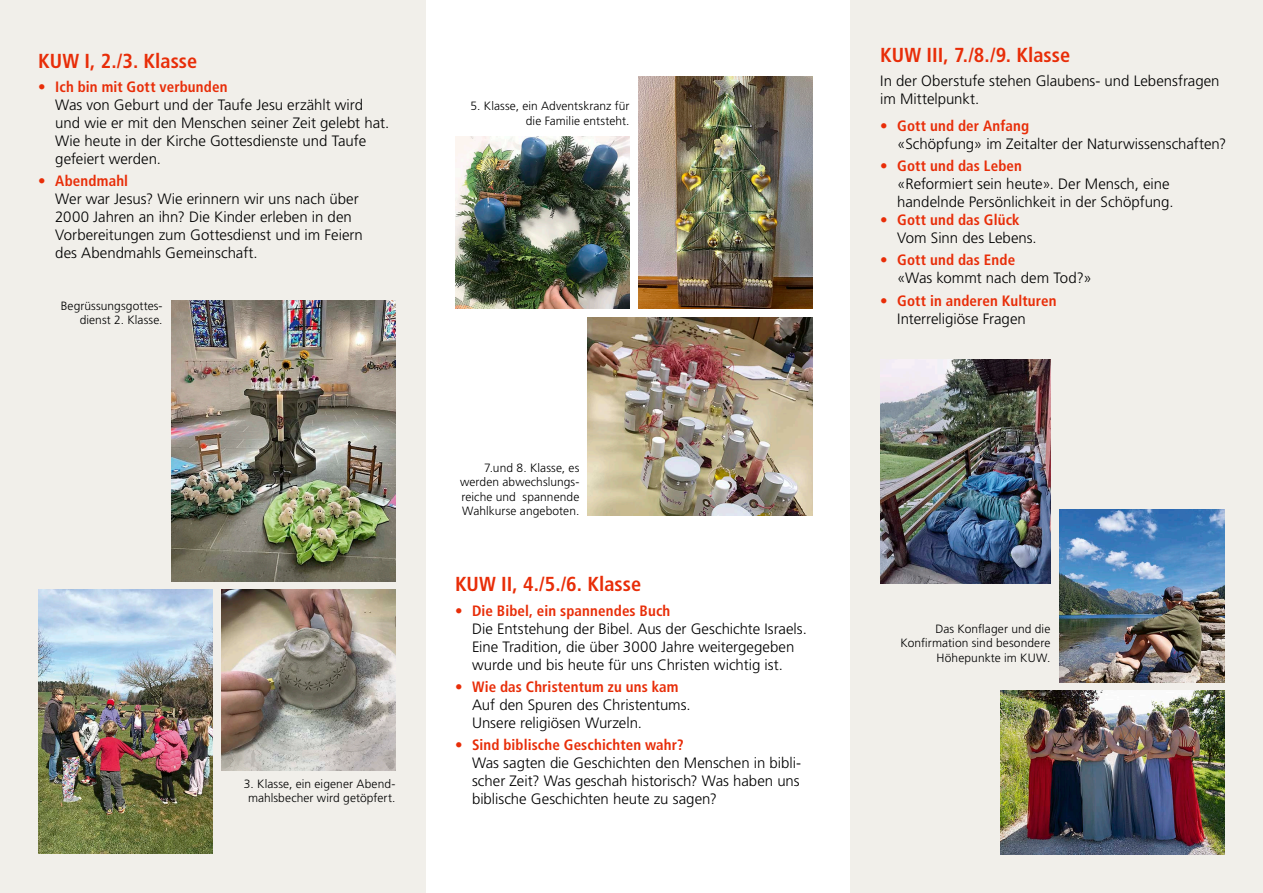
<style>
.page{position:relative;width:1263px;height:893px;background:#fff}
.page>*{position:absolute;margin:0;border:0;box-sizing:border-box;transform-origin:0 0}
.Titel2_KUW{font:700 condensed 20.25px "Frutiger LT Std";color:#e82d08}
.Fliesstext_KUW_Aufzä{font:300 15px/18px "Frutiger LT Std";color:#000}
.Fliesstext_KUW_Aufzä-2{font:700 condensed 15px "Frutiger LT Std";letter-spacing:.01em;color:#e82d08}
.Angaben_KINDERK{font:300 12px/14.4px "Frutiger LT Std";letter-spacing:.005em;color:#000;text-align:right}
</style>
<div class="page">
<div style="left:0;top:0;width:425px;height:893px;background:#f1efea"></div>
<div style="left:850px;top:0;width:413px;height:893px;background:#f1efea"></div>
<img style="left:171px;top:301px;width:224px;height:280px">
<img style="left:455px;top:136px;width:174px;height:173px">
<img style="left:1059px;top:510px;width:166px;height:172px">
<img style="left:638px;top:77px;width:174px;height:232px">
<img style="left:880px;top:359px;width:170px;height:225px">
<img style="left:38px;top:590px;width:175px;height:264px">
<img style="left:221px;top:590px;width:174px;height:180px">
<img style="left:588px;top:318px;width:224px;height:197px">
<img style="left:1000px;top:691px;width:225px;height:163px">
<p class="Titel2_KUW" style="left:38px;top:49px;width:161px">KUW I, 2./3. Klasse</p>
<p class="Fliesstext_KUW_Aufzä-2" style="left:38px;top:78px;width:191px">• Ich bin mit Gott verbunden</p>
<p class="Fliesstext_KUW_Aufzä" style="left:55px;top:96px;width:335px">Was von Geburt und der Taufe Jesu erzählt wird und wie er mit den Menschen seiner Zeit gelebt hat.<br>Wie heute in der Kirche Gottesdienste und Taufe gefeiert werden.</p>
<p class="Fliesstext_KUW_Aufzä-2" style="left:38px;top:172px;width:91px">• Abendmahl</p>
<p class="Fliesstext_KUW_Aufzä" style="left:55px;top:190px;width:309px">Wer war Jesus? Wie erinnern wir uns nach über 2000 Jahren an ihn? Die Kinder erleben in den Vorbereitungen zum Gottesdienst und im Feiern des Abendmahls Gemeinschaft.</p>
<p class="Angaben_KINDERK" style="left:61px;top:299px;width:103px">Begrüssungsgottes&shy;dienst 2. Klasse.</p>
<p class="Angaben_KINDERK" style="left:244px;top:776px;width:153px;text-align:center">3. Klasse, ein eigener Abend&shy;mahlsbecher wird getöpfert.</p>
<p class="Angaben_KINDERK" style="left:470px;top:99px;width:161px">5. Klasse, ein Adventskranz für die Familie entsteht.</p>
<p class="Angaben_KINDERK" style="left:460px;top:461px;width:121px;text-align:justify;text-indent:24px">7.und 8. Klasse, es werden abwechslungs&shy;reiche und spannende Wahlkurse angeboten.</p>
<p class="Titel2_KUW" style="left:455px;top:572px;width:188px">KUW II, 4./5./6. Klasse</p>
<p class="Fliesstext_KUW_Aufzä-2" style="left:455px;top:602px;width:217px">• Die Bibel, ein spannendes Buch</p>
<p class="Fliesstext_KUW_Aufzä" style="left:472px;top:620px;width:336px">Die Entstehung der Bibel. Aus der Geschichte Israels.<br>Eine Tradition, die über 3000 Jahre weitergegeben wurde und bis heute für uns Christen wichtig ist.</p>
<p class="Fliesstext_KUW_Aufzä-2" style="left:455px;top:678px;width:225px">• Wie das Christentum zu uns kam</p>
<p class="Fliesstext_KUW_Aufzä" style="left:472px;top:696px;width:220px">Auf den Spuren des Christentums.<br>Unsere religiösen Wurzeln.</p>
<p class="Fliesstext_KUW_Aufzä-2" style="left:455px;top:736px;width:230px">• Sind biblische Geschichten wahr?</p>
<p class="Fliesstext_KUW_Aufzä" style="left:472px;top:754px;width:331px;text-align:justify">Was sagten die Geschichten den Menschen in bibli&shy;scher Zeit? Was geschah historisch? Was haben uns biblische Geschichten heute zu sagen?</p>
<p class="Titel2_KUW" style="left:880px;top:43px;width:191px">KUW III, 7./8./9. Klasse</p>
<p class="Fliesstext_KUW_Aufzä" style="left:880px;top:72px;width:341px">In der Oberstufe stehen Glaubens- und Lebensfragen im Mittelpunkt.</p>
<p class="Fliesstext_KUW_Aufzä-2" style="left:880px;top:117px;width:150px">• Gott und der Anfang</p>
<p class="Fliesstext_KUW_Aufzä" style="left:897px;top:135px;width:331px">«Schöpfung» im Zeitalter der Naturwissenschaften?</p>
<p class="Fliesstext_KUW_Aufzä-2" style="left:880px;top:157px;width:143px">• Gott und das Leben</p>
<p class="Fliesstext_KUW_Aufzä" style="left:897px;top:175px;width:278px">«Reformiert sein heute». Der Mensch, eine handelnde Persönlichkeit in der Schöpfung.</p>
<p class="Fliesstext_KUW_Aufzä-2" style="left:880px;top:211px;width:141px">• Gott und das Glück</p>
<p class="Fliesstext_KUW_Aufzä" style="left:897px;top:229px;width:141px">Vom Sinn des Lebens.</p>
<p class="Fliesstext_KUW_Aufzä-2" style="left:880px;top:251px;width:136px">• Gott und das Ende</p>
<p class="Fliesstext_KUW_Aufzä" style="left:897px;top:269px;width:196px">«Was kommt nach dem Tod?»</p>
<p class="Fliesstext_KUW_Aufzä-2" style="left:880px;top:291px;width:178px">• Gott in anderen Kulturen</p>
<p class="Fliesstext_KUW_Aufzä" style="left:897px;top:310px;width:130px">Interreligiöse Fragen</p>
<p class="Angaben_KINDERK" style="left:900px;top:622px;width:151px">Das Konflager und die<br>Konfirmation sind besondere<br>Höhepunkte im KUW.</p>
</div>
